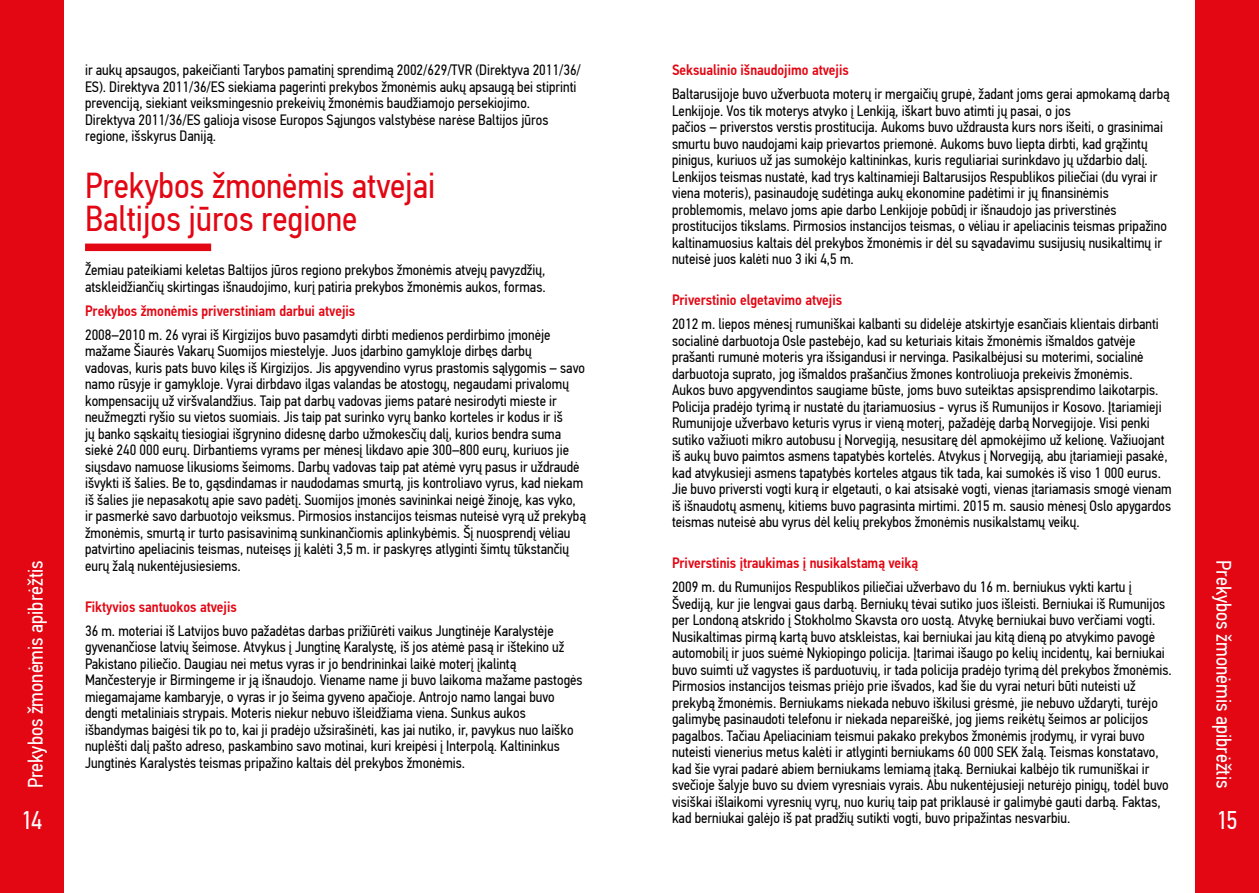
<style>
.page{position:relative;width:1259px;height:893px;background:#fff}
.page>*{position:absolute;margin:0;border:0;box-sizing:border-box;transform-origin:0 0}
.t1{font:36px/33px "PF Din Text Cond Pro";color:#e30613}
.t2{font:25.5px "PF Din Text Cond Pro";color:#fff}
.t3{font:21px "PF Din Text Cond Pro";color:#fff}
.t4{font:15px/16.5px "PF Din Text Cond Pro";color:#000}
.t5{font:500 15px "PF Din Text Cond Pro";color:#e30613}
</style>
<div class="page">
<div style="left:0;top:0;width:64px;height:893px;background:#e30613"></div>
<div style="left:1195px;top:0;width:64px;height:893px;background:#e30613"></div>
<div style="left:85px;top:244px;width:126px;height:7px;background:#e30613"></div>
<h3 class="t3" style="left:23px;top:788px;width:230px;rotate:-90deg">Prekybos žmonėmis apibrėžtis</h3>
<h2 class="t2" style="left:21px;top:805px;width:23px">14</h2>
<p class="t4" style="left:85px;top:62px;width:497px">ir aukų apsaugos, pakeičianti Tarybos pamatinį sprendimą 2002/629/TVR (Direktyva 2011/36/ ES). Direktyva 2011/36/ES siekiama pagerinti prekybos žmonėmis aukų apsaugą bei stiprinti prevenciją, siekiant veiksmingesnio prekeivių žmonėmis baudžiamojo persekiojimo.<br>Direktyva 2011/36/ES galioja visose Europos Sąjungos valstybėse narėse Baltijos jūros regione, išskyrus Daniją.</p>
<h1 class="t1" style="left:85px;top:169px;width:352px">Prekybos žmonėmis atvejai<br>Baltijos jūros regione</h1>
<p class="t4" style="left:85px;top:262px;width:462px">Žemiau pateikiami keletas Baltijos jūros regiono prekybos žmonėmis atvejų pavyzdžių, atskleidžiančių skirtingas išnaudojimo, kurį patiria prekybos žmonėmis aukos, formas.</p>
<p class="t4" style="left:85px;top:326px;width:502px">2008–2010 m. 26 vyrai iš Kirgizijos buvo pasamdyti dirbti medienos perdirbimo įmonėje mažame Šiaurės Vakarų Suomijos miestelyje. Juos įdarbino gamykloje dirbęs darbų<br>vadovas, kuris pats buvo kilęs iš Kirgizijos. Jis apgyvendino vyrus prastomis sąlygomis – savo namo rūsyje ir gamykloje. Vyrai dirbdavo ilgas valandas be atostogų, negaudami privalomų kompensacijų už viršvalandžius. Taip pat darbų vadovas jiems patarė nesirodyti mieste ir neužmegzti ryšio su vietos suomiais. Jis taip pat surinko vyrų banko korteles ir kodus ir iš<br>jų banko sąskaitų tiesiogiai išgrynino didesnę darbo užmokesčių dalį, kurios bendra suma siekė 240 000 eurų. Dirbantiems vyrams per mėnesį likdavo apie 300–800 eurų, kuriuos jie siųsdavo namuose likusioms šeimoms. Darbų vadovas taip pat atėmė vyrų pasus ir uždraudė išvykti iš šalies. Be to, gąsdindamas ir naudodamas smurtą, jis kontroliavo vyrus, kad niekam iš šalies jie nepasakotų apie savo padėtį. Suomijos įmonės savininkai neigė žinoję, kas vyko, ir pasmerkė savo darbuotojo veiksmus. Pirmosios instancijos teismas nuteisė vyrą už prekybą žmonėmis, smurtą ir turto pasisavinimą sunkinančiomis aplinkybėmis. Šį nuosprendį vėliau patvirtino apeliacinis teismas, nuteisęs jį kalėti 3,5 m. ir paskyręs atlyginti šimtų tūkstančių eurų žalą nukentėjusiesiems.</p>
<p class="t5" style="left:85px;top:301px;width:272px">Prekybos žmonėmis priverstiniam darbui atvejis</p>
<p class="t5" style="left:85px;top:597px;width:153px">Fiktyvios santuokos atvejis</p>
<p class="t4" style="left:85px;top:622px;width:499px">36 m. moteriai iš Latvijos buvo pažadėtas darbas prižiūrėti vaikus Jungtinėje Karalystėje gyvenančiose latvių šeimose. Atvykus į Jungtinę Karalystę, iš jos atėmė pasą ir ištekino už Pakistano piliečio. Daugiau nei metus vyras ir jo bendrininkai laikė moterį įkalintą Mančesteryje ir Birmingeme ir ją išnaudojo. Viename name ji buvo laikoma mažame pastogės miegamajame kambaryje, o vyras ir jo šeima gyveno apačioje. Antrojo namo langai buvo dengti metaliniais strypais. Moteris niekur nebuvo išleidžiama viena. Sunkus aukos išbandymas baigėsi tik po to, kai ji pradėjo užsirašinėti, kas jai nutiko, ir, pavykus nuo laiško nuplėšti dalį pašto adreso, paskambino savo motinai, kuri kreipėsi į Interpolą. Kaltininkus Jungtinės Karalystės teismas pripažino kaltais dėl prekybos žmonėmis.</p>
<p class="t5" style="left:672px;top:61px;width:178px">Seksualinio išnaudojimo atvejis</p>
<p class="t4" style="left:672px;top:86px;width:499px">Baltarusijoje buvo užverbuota moterų ir mergaičių grupė, žadant joms gerai apmokamą darbą Lenkijoje. Vos tik moterys atvyko į Lenkiją, iškart buvo atimti jų pasai, o jos<br>pačios – priverstos verstis prostitucija. Aukoms buvo uždrausta kurs nors išeiti, o grasinimai smurtu buvo naudojami kaip prievartos priemonė. Aukoms buvo liepta dirbti, kad grąžintų pinigus, kuriuos už jas sumokėjo kaltininkas, kuris reguliariai surinkdavo jų uždarbio dalį.<br>Lenkijos teismas nustatė, kad trys kaltinamieji Baltarusijos Respublikos piliečiai (du vyrai ir viena moteris), pasinaudoję sudėtinga aukų ekonomine padėtimi ir jų finansinėmis problemomis, melavo joms apie darbo Lenkijoje pobūdį ir išnaudojo jas priverstinės prostitucijos tikslams. Pirmosios instancijos teismas, o vėliau ir apeliacinis teismas pripažino kaltinamuosius kaltais dėl prekybos žmonėmis ir dėl su sąvadavimu susijusių nusikaltimų ir nuteisė juos kalėti nuo 3 iki 4,5 m.</p>
<p class="t5" style="left:672px;top:291px;width:172px">Priverstinio elgetavimo atvejis</p>
<p class="t4" style="left:672px;top:316px;width:501px">2012 m. liepos mėnesį rumuniškai kalbanti su didelėje atskirtyje esančiais klientais dirbanti socialinė darbuotoja Osle pastebėjo, kad su keturiais kitais žmonėmis išmaldos gatvėje prašanti rumunė moteris yra išsigandusi ir nervinga. Pasikalbėjusi su moterimi, socialinė darbuotoja suprato, jog išmaldos prašančius žmones kontroliuoja prekeivis žmonėmis.<br>Aukos buvo apgyvendintos saugiame būste, joms buvo suteiktas apsisprendimo laikotarpis.<br>Policija pradėjo tyrimą ir nustatė du įtariamuosius - vyrus iš Rumunijos ir Kosovo. Įtariamieji Rumunijoje užverbavo keturis vyrus ir vieną moterį, pažadėję darbą Norvegijoje. Visi penki sutiko važiuoti mikro autobusu į Norvegiją, nesusitarę dėl apmokėjimo už kelionę. Važiuojant iš aukų buvo paimtos asmens tapatybės kortelės. Atvykus į Norvegiją, abu įtariamieji pasakė, kad atvykusieji asmens tapatybės korteles atgaus tik tada, kai sumokės iš viso 1 000 eurus.<br>Jie buvo priversti vogti kurą ir elgetauti, o kai atsisakė vogti, vienas įtariamasis smogė vienam iš išnaudotų asmenų, kitiems buvo pagrasinta mirtimi. 2015 m. sausio mėnesį Oslo apygardos teismas nuteisė abu vyrus dėl kelių prekybos žmonėmis nusikalstamų veikų.</p>
<p class="t5" style="left:672px;top:554px;width:248px">Priverstinis įtraukimas į nusikalstamą veiką</p>
<p class="t4" style="left:672px;top:579px;width:501px">2009 m. du Rumunijos Respublikos piliečiai užverbavo du 16 m. berniukus vykti kartu į Švediją, kur jie lengvai gaus darbą. Berniukų tėvai sutiko juos išleisti. Berniukai iš Rumunijos per Londoną atskrido į Stokholmo Skavsta oro uostą. Atvykę berniukai buvo verčiami vogti.<br>Nusikaltimas pirmą kartą buvo atskleistas, kai berniukai jau kitą dieną po atvykimo pavogė automobilį ir juos suėmė Nykiopingo policija. Įtarimai išaugo po kelių incidentų, kai berniukai buvo suimti už vagystes iš parduotuvių, ir tada policija pradėjo tyrimą dėl prekybos žmonėmis.<br>Pirmosios instancijos teismas priėjo prie išvados, kad šie du vyrai neturi būti nuteisti už prekybą žmonėmis. Berniukams niekada nebuvo iškilusi grėsmė, jie nebuvo uždaryti, turėjo galimybę pasinaudoti telefonu ir niekada nepareiškė, jog jiems reikėtų šeimos ar policijos pagalbos. Tačiau Apeliaciniam teismui pakako prekybos žmonėmis įrodymų, ir vyrai buvo nuteisti vienerius metus kalėti ir atlyginti berniukams 60 000 SEK žalą. Teismas konstatavo, kad šie vyrai padarė abiem berniukams lemiamą įtaką. Berniukai kalbėjo tik rumuniškai ir svečioje šalyje buvo su dviem vyresniais vyrais. Abu nukentėjusieji neturėjo pinigų, todėl buvo visiškai išlaikomi vyresnių vyrų, nuo kurių taip pat priklausė ir galimybė gauti darbą. Faktas, kad berniukai galėjo iš pat pradžių sutikti vogti, buvo pripažintas nesvarbiu.</p>
<h3 class="t3" style="left:1236px;top:560px;width:230px;rotate:90deg">Prekybos žmonėmis apibrėžtis</h3>
<h2 class="t2" style="left:1216px;top:805px;width:23px">15</h2>
</div>
